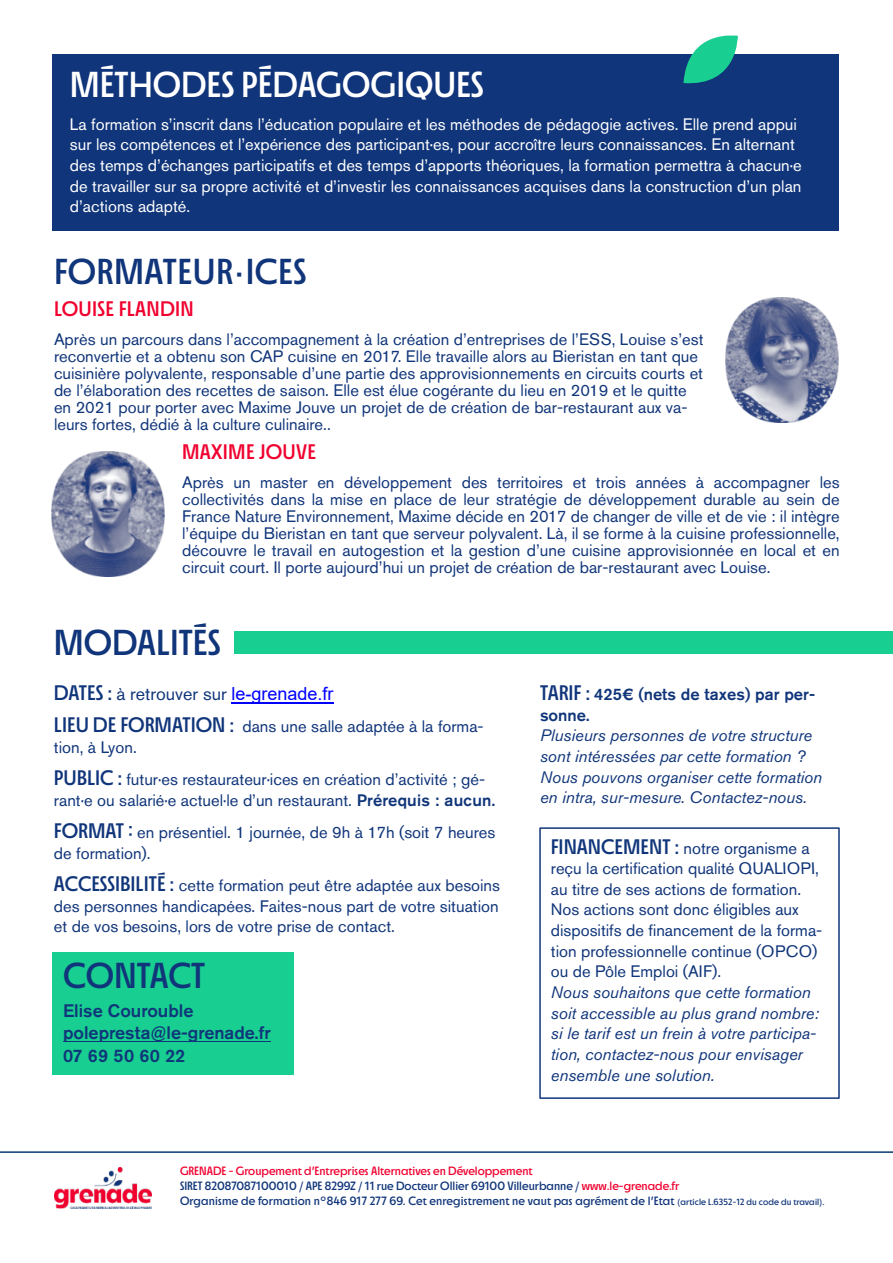
<style>
.page{position:relative;width:893px;height:1263px;background:#fff}
.page>*{position:absolute;margin:0;border:0;box-sizing:border-box;transform-origin:0 0}
.t1{font:36px "Roba V0.3 Low";color:#10357a}
.t2{font:36px "Roba V0.3 Low";color:#fff}
.t3{font:21px "Roba V0.3 Low";letter-spacing:.015em;color:#f0002f}
.t4{font:500 18px/22.5px "Akzidenz Grotesk Std";color:#10357a}
.t5{font:18px "Akzidenz Grotesk Std";color:#10357a}
.t6{font:16.5px/20.7px "Akzidenz Grotesk Std";color:#10357a}
.t7{font:16.5px/20.7px "Akzidenz Grotesk Std";color:#fff}
.t8{font:italic 16.5px/20.7px "Akzidenz Grotesk Std";color:#10357a}
.t9{font:500 16.5px/20.7px "Akzidenz Grotesk Std";color:#10357a}
.t10{font:12px/15px "Roba V0.3 Low";color:#10357a}
.s1{font-family:"Roba V0.3 Low";font-size:21px}
.s2{font-family:"Arial";color:#00f}
.s3{font-weight:500}
.s4{font-family:"Roba V0.3 Low";font-weight:400;font-size:21px}
.s5{color:#f0002f}
.s6{font-size:9px}
</style>
<div class="page">
<div style="left:234px;top:631px;width:659px;height:23px;background:#18ce90"></div>
<img style="left:726px;top:298px;width:113px;height:124px">
<img style="left:51px;top:451px;width:114px;height:125px">
<div style="left:52px;top:54px;width:787px;height:176px;background:#10357a"></div>
<hr style="left:0;top:1151px;width:893px;height:2px;background:#104476">
<img style="left:54px;top:1168px;width:97px;height:40px">
<svg style="left:683px;top:35px;width:55px;height:49px"></svg>
<hr style="left:232px;top:702px;width:102px;height:1px;background:#00f">
<div style="left:539px;top:827px;width:301px;height:272px;border:2px solid #10357a"></div>
<div style="left:52px;top:952px;width:241px;height:123px;background:#18ce90"></div>
<hr style="left:63px;top:1040px;width:208px;height:1px;background:#10357a">
<h1 class="t2" style="left:70px;top:72px;width:415px">MÉTHODES PÉDAGOGIQUES</h1>
<p class="t7" style="left:70px;top:115px;width:733px">La formation s’inscrit dans l’éducation populaire et les méthodes de pédagogie actives. Elle prend appui sur les compétences et l’expérience des participant·es, pour accroître leurs connaissances. En alternant des temps d’échanges participatifs et des temps d’apports théoriques, la formation permettra à chacun·e de travailler sur sa propre activité et d’investir les connaissances acquises dans la construction d’un plan d’actions adapté.</p>
<h1 class="t1" style="left:54px;top:259px;width:254px">FORMATEUR·ICES</h1>
<p class="t3" style="left:54px;top:302px;width:141px">LOUISE FLANDIN</p>
<p class="t6" style="left:54px;top:333px;width:651px;line-height:17px">Après un parcours dans l’accompagnement à la création d’entreprises de l’ESS, Louise s’est reconvertie et a obtenu son CAP cuisine en 2017. Elle travaille alors au Bieristan en tant que cuisinière polyvalente, responsable d’une partie des approvisionnements en circuits courts et de l’élaboration des recettes de saison. Elle est élue cogérante du lieu en 2019 et le quitte en 2021 pour porter avec Maxime Jouve un projet de de création de bar-restaurant aux va&shy;leurs fortes, dédié à la culture culinaire..</p>
<p class="t3" style="left:182px;top:444px;width:135px">MAXIME JOUVE</p>
<p class="t6" style="left:182px;top:475px;width:659px;line-height:17px;text-align:justify">Après un master en développement des territoires et trois années à accompagner les collectivités dans la mise en place de leur stratégie de développement durable au sein de France Nature Environnement, Maxime décide en 2017 de changer de ville et de vie : il intègre l’équipe du Bieristan en tant que serveur polyvalent. Là, il se forme à la cuisine professionnelle, découvre le travail en autogestion et la gestion d’une cuisine approvisionnée en local et en circuit court. Il porte aujourd’hui un projet de création de bar-restaurant avec Louise.</p>
<h1 class="t1" style="left:54px;top:630px;width:168px">MODALITÉS</h1>
<p class="t5" style="left:54px;top:687px;width:281px"><span class="s1">DATES :</span> à retrouver sur <span class="s2">le-grenade.fr</span></p>
<p class="t6" style="left:54px;top:718px;width:431px"><span class="s1">LIEU DE FORMATION :</span> dans une salle adaptée à la forma&shy;tion, à Lyon.</p>
<p class="t6" style="left:54px;top:771px;width:443px"><span class="s1">PUBLIC :</span> futur·es restaurateur·ices en création d’activité ; gé&shy;rant·e ou salarié·e actuel·le d’un restaurant. <span class="s3">Prérequis : aucun.</span></p>
<p class="t6" style="left:54px;top:824px;width:443px"><span class="s1">FORMAT :</span> en présentiel. 1 journée, de 9h à 17h (soit 7 heures de formation).</p>
<p class="t6" style="left:54px;top:877px;width:448px;text-align:justify"><span class="s1">ACCESSIBILITÉ :</span> cette formation peut être adaptée aux besoins des personnes handicapées. Faites-nous part de votre situation et de vos besoins, lors de votre prise de contact.</p>
<h1 class="t1" style="left:63px;top:963px;width:144px">CONTACT</h1>
<p class="t4" style="left:63px;top:1001px;width:209px">Elise Courouble polepresta@le-grenade.fr<br>07 69 50 60 22</p>
<p class="t9" style="left:540px;top:686px;width:277px"><span class="s4">TARIF :</span> 425€ (nets de taxes) par per&shy;sonne.</p>
<p class="t8" style="left:540px;top:727px;width:284px">Plusieurs personnes de votre structure sont intéressées par cette formation ?<br>Nous pouvons organiser cette formation en intra, sur-mesure. Contactez-nous.</p>
<p class="t6" style="left:551px;top:839px;width:273px"><span class="s1">FINANCEMENT :</span> notre organisme a reçu la certification qualité QUALIOPI, au titre de ses actions de formation.<br>Nos actions sont donc éligibles aux dispositifs de financement de la forma&shy;tion professionnelle continue (OPCO) ou de Pôle Emploi (AIF).</p>
<p class="t8" style="left:551px;top:983px;width:270px">Nous souhaitons que cette formation soit accessible au plus grand nombre: si le tarif est un frein à votre participa&shy;tion, contactez-nous pour envisager ensemble une solution.</p>
<p class="t10" style="left:180px;top:1164px;width:646px"><span class="s5">GRENADE - Groupement d’Entreprises Alternatives en Développement<br></span>SIRET 82087087100010 / APE 8299Z / 11 rue Docteur Ollier 69100 Villeurbanne / <span class="s5">www.le-grenade.fr<br></span>Organisme de formation n°846 917 277 69. Cet enregistrement ne vaut pas agrément de l’Etat <span class="s6">(article L.6352-12 du code du travail).</span></p>
</div>
